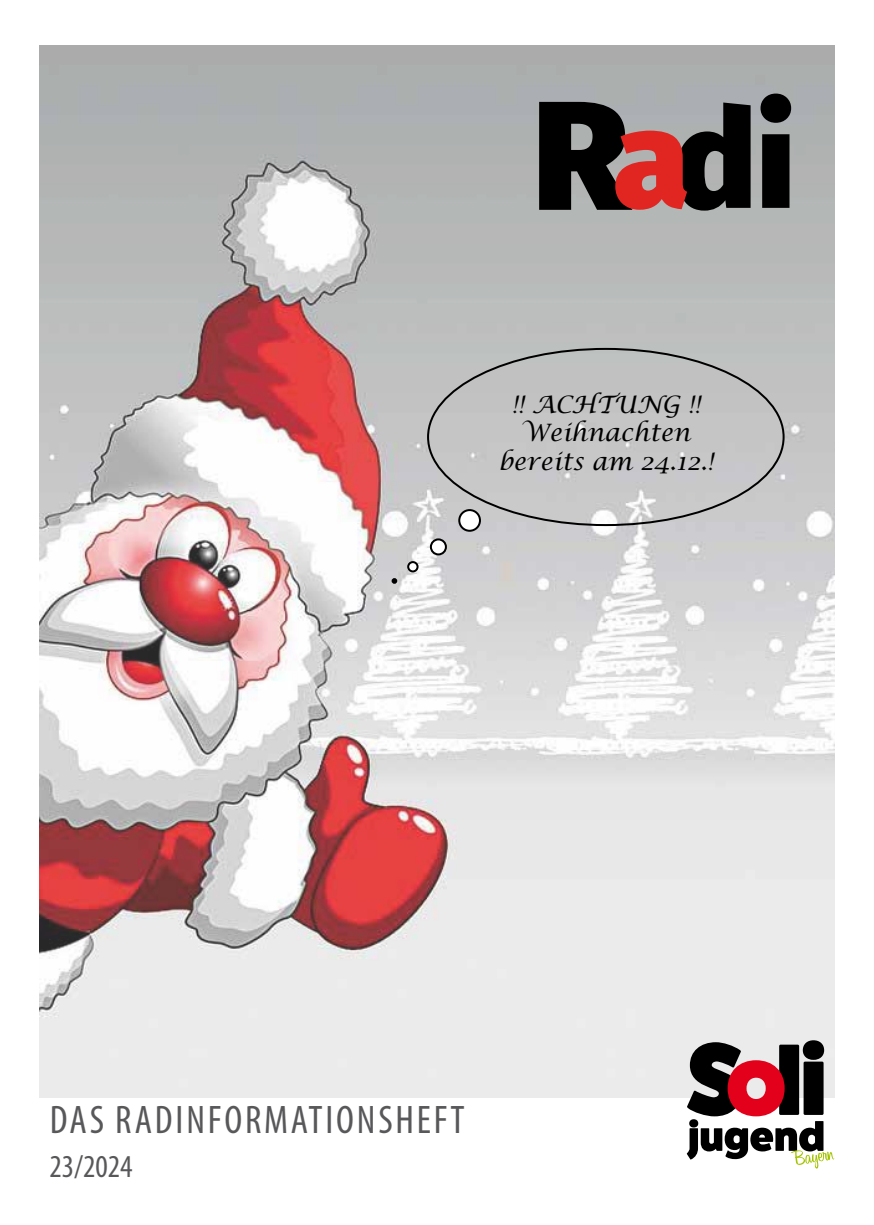
<style>
.page{position:relative;width:874px;height:1225px;background:#fff}
.page>*{position:absolute;margin:0;border:0;box-sizing:border-box;transform-origin:0 0}
.t1{font:condensed 40px "Myriad Pro";letter-spacing:.07em;color:#58585a}
.t2{font:condensed 32px "Myriad Pro";color:#58585a}
.t3{font:italic 24px/28.8px "Lucida Calligraphy";color:#000;text-align:center}
</style>
<div class="page">
<img style="left:40px;top:45px;width:793px;height:1052px">
<svg style="left:760px;top:94px;width:30px;height:114px;background:#232424"></svg>
<svg style="left:539px;top:102px;width:211px;height:109px;background:#593939"></svg>
<svg style="left:686px;top:1040px;width:147px;height:128px"></svg>
<svg style="left:391px;top:578px;width:6px;height:6px"></svg>
<div style="left:408px;top:562px;width:9px;height:9px;background:#fff;border-radius:50%"></div>
<div style="left:407px;top:561px;width:11px;height:11px;border:2px solid #000;border-radius:50%"></div>
<svg style="left:430px;top:539px;width:15px;height:15px"></svg>
<div style="left:429px;top:538px;width:17px;height:17px;border:2px solid #000;border-radius:50%"></div>
<div style="left:459px;top:510px;width:20px;height:21px;background:#fff;border-radius:50%"></div>
<div style="left:458px;top:509px;width:22px;height:23px;border:2px solid #000;border-radius:50%"></div>
<p class="t3" style="left:498px;top:390px;width:216px">!! ACHTUNG !!<br>Weihnachten bereits am 24.12.!</p>
<h1 class="t1" style="left:50px;top:1096px;width:416px">DAS RADINFORMATIONSHEFT</h1>
<h2 class="t2" style="left:50px;top:1146px;width:84px">23/2024</h2>
</div>
